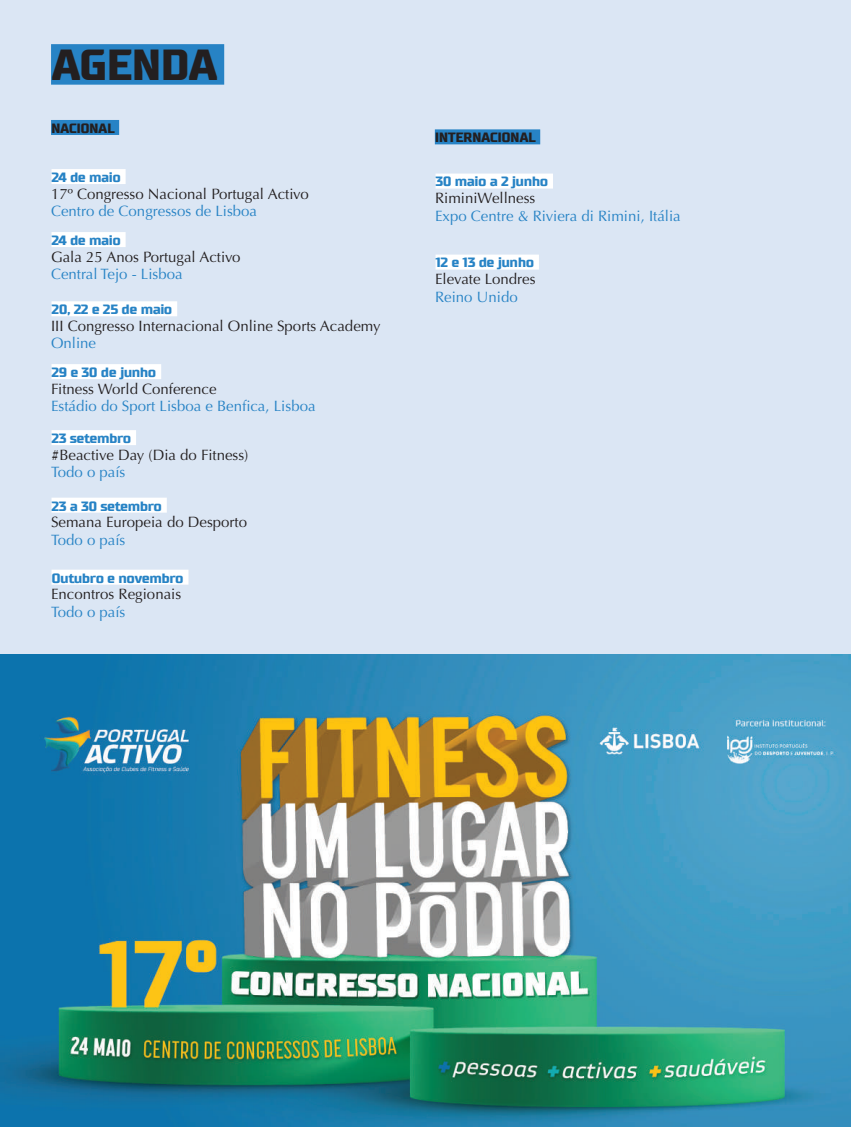
<style>
.page{position:relative;width:851px;height:1127px;background:#fff}
.page>*{position:absolute;margin:0;border:0;box-sizing:border-box;transform-origin:0 0}
.t1{font:700 43.5px "Supermolot";letter-spacing:-.04em;color:#231f20}
.t2{font:15px "Optima";color:#231f20}
.t3{font:15px "Optima";color:#2783c5}
.t4{font:700 13.5px "Supermolot";letter-spacing:-.04em;color:#2783c5}
.t5{font:700 13.5px "Supermolot";letter-spacing:-.04em;color:#231f20}
</style>
<div class="page">
<div style="left:0;top:0;width:850px;height:662px;background:#dbe6f4"></div>
<div style="left:51px;top:44px;width:173px;height:41px;background:#2783c5"></div>
<div style="left:51px;top:120px;width:68px;height:15px;background:#2783c5"></div>
<div style="left:435px;top:129px;width:105px;height:15px;background:#2783c5"></div>
<div style="left:51px;top:301px;width:126px;height:15px;background:#fff"></div>
<div style="left:51px;top:364px;width:110px;height:15px;background:#fff"></div>
<div style="left:51px;top:430px;width:85px;height:15px;background:#fff"></div>
<div style="left:51px;top:498px;width:116px;height:15px;background:#fff"></div>
<div style="left:51px;top:570px;width:137px;height:15px;background:#fff"></div>
<div style="left:51px;top:169px;width:75px;height:15px;background:#fff"></div>
<div style="left:51px;top:232px;width:75px;height:15px;background:#fff"></div>
<div style="left:435px;top:174px;width:118px;height:15px;background:#fff"></div>
<div style="left:435px;top:255px;width:104px;height:15px;background:#fff"></div>
<img style="left:0;top:655px;width:850px;height:472px">
<h1 class="t1" style="left:51px;top:39px;width:169px">AGENDA</h1>
<p class="t5" style="left:51px;top:120px;width:65px">NACIONAL</p>
<p class="t4" style="left:51px;top:169px;width:71px">24 de maio</p>
<p class="t2" style="left:51px;top:185px;width:259px">17º Congresso Nacional Portugal Activo</p>
<p class="t3" style="left:51px;top:202px;width:207px">Centro de Congressos de Lisboa</p>
<p class="t4" style="left:51px;top:232px;width:71px">24 de maio</p>
<p class="t2" style="left:51px;top:248px;width:191px">Gala 25 Anos Portugal Activo</p>
<p class="t3" style="left:51px;top:265px;width:133px">Central Tejo - Lisboa</p>
<p class="t4" style="left:51px;top:301px;width:122px">20, 22 e 25 de maio</p>
<p class="t2" style="left:51px;top:317px;width:331px">III Congresso Internacional Online Sports Academy</p>
<p class="t3" style="left:51px;top:334px;width:47px">Online</p>
<p class="t2" style="left:51px;top:380px;width:167px">Fitness World Conference</p>
<p class="t3" style="left:51px;top:397px;width:266px">Estádio do Sport Lisboa e Benfica, Lisboa</p>
<p class="t2" style="left:51px;top:446px;width:199px">#Beactive Day (Dia do Fitness)</p>
<p class="t3" style="left:51px;top:463px;width:76px">Todo o país</p>
<p class="t2" style="left:51px;top:513px;width:197px">Semana Europeia do Desporto</p>
<p class="t3" style="left:51px;top:531px;width:76px">Todo o país</p>
<p class="t4" style="left:51px;top:364px;width:106px">29 e 30 de junho</p>
<p class="t4" style="left:51px;top:430px;width:81px">23 setembro</p>
<p class="t4" style="left:51px;top:497px;width:112px">23 a 30 setembro</p>
<p class="t4" style="left:51px;top:569px;width:134px">Outubro e novembro</p>
<p class="t2" style="left:51px;top:585px;width:132px">Encontros Regionais</p>
<p class="t3" style="left:51px;top:603px;width:76px">Todo o país</p>
<p class="t5" style="left:435px;top:129px;width:102px">INTERNACIONAL</p>
<p class="t4" style="left:435px;top:173px;width:114px">30 maio a 2 junho</p>
<p class="t2" style="left:435px;top:189px;width:102px">RiminiWellness</p>
<p class="t3" style="left:435px;top:207px;width:247px">Expo Centre &amp; Riviera di Rimini, Itália</p>
<p class="t4" style="left:435px;top:254px;width:100px">12 e 13 de junho</p>
<p class="t2" style="left:435px;top:270px;width:102px">Elevate Londres</p>
<p class="t3" style="left:435px;top:288px;width:84px">Reino Unido</p>
</div>
